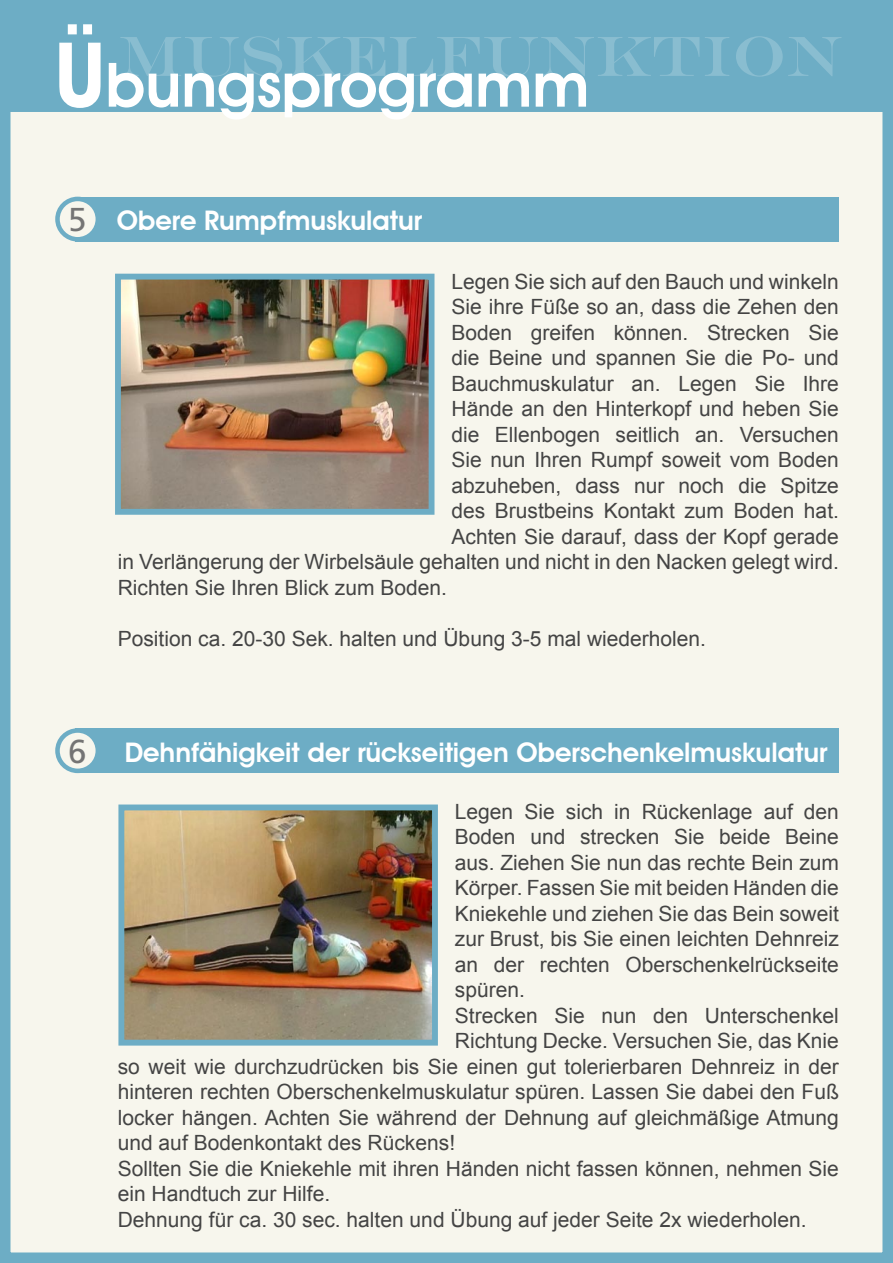
<style>
.page{position:relative;width:893px;height:1263px;background:#fff}
.page>*{position:absolute;margin:0;border:0;box-sizing:border-box;transform-origin:0 0}
.t1{font:600 61.5px "Avant Garde IT Cby BT";color:#fff}
.t2{font:57px "Engravers";color:#fff}
.t3{font:33px "Frutiger";color:#747474}
.t4{font:600 27px "Avant Garde IT Cby BT";color:#fff}
.t5{font:21px "Arial";color:#444}
.s1{font-size:90px}
.s2{font-family:"Frutiger";font-weight:400;font-size:33px;color:#747474}
</style>
<div class="page">
<div style="left:5px;top:5px;width:883px;height:1253px;background:#f7f6ed"></div>
<div style="left:0;top:0;width:893px;height:1263px;border:10px solid #6dadc5"></div>
<div style="left:1px;top:1px;width:891px;height:110px;background:#6dadc5"></div>
<div style="left:0;top:0;width:893px;height:112px;border:2px solid #6dadc5"></div>
<div style="left:76px;top:197px;width:763px;height:44px;background:#6dadc5"></div>
<div style="left:57px;top:199px;width:41px;height:40px;background:#f7f6ed;border-radius:50%"></div>
<div style="left:55px;top:197px;width:45px;height:45px;border:5px solid #6dadc5;border-radius:50%"></div>
<img style="left:122px;top:281px;width:305px;height:227px">
<div style="left:115px;top:274px;width:319px;height:241px;border:6px solid #6dadc5"></div>
<div style="left:76px;top:728px;width:763px;height:45px;background:#6dadc5"></div>
<div style="left:57px;top:730px;width:41px;height:41px;background:#f7f6ed;border-radius:50%"></div>
<div style="left:55px;top:728px;width:45px;height:45px;border:5px solid #6dadc5;border-radius:50%"></div>
<img style="left:125px;top:811px;width:306px;height:227px">
<div style="left:118px;top:804px;width:320px;height:241px;border:6px solid #6dadc5"></div>
<h1 class="t1" style="left:54px;top:48px;width:537px"><span class="s1">Ü</span>bungsprogramm</h1>
<h2 class="t2" style="left:119px;top:23px;width:725px">MUSKELFUNKTION</h2>
<p class="t4" style="left:68px;top:204px;width:356px"><span class="s2">5</span> Obere Rumpfmuskulatur</p>
<p class="t5" style="left:451px;top:268px;width:389px">Legen Sie sich auf den Bauch und winkeln</p>
<p class="t5" style="left:451px;top:293px;width:389px">Sie ihre Füße so an, dass die Zehen den</p>
<p class="t5" style="left:451px;top:319px;width:389px">Boden greifen können. Strecken Sie</p>
<p class="t5" style="left:451px;top:344px;width:389px">die Beine und spannen Sie die Po- und</p>
<p class="t5" style="left:451px;top:370px;width:389px">Bauchmuskulatur an. Legen Sie Ihre</p>
<p class="t5" style="left:451px;top:395px;width:389px">Hände an den Hinterkopf und heben Sie</p>
<p class="t5" style="left:451px;top:421px;width:389px">die Ellenbogen seitlich an. Versuchen</p>
<p class="t5" style="left:451px;top:446px;width:389px">Sie nun Ihren Rumpf soweit vom Boden</p>
<p class="t5" style="left:451px;top:472px;width:389px">abzuheben, dass nur noch die Spitze</p>
<p class="t5" style="left:451px;top:497px;width:389px">des Brustbeins Kontakt zum Boden hat.</p>
<p class="t5" style="left:451px;top:523px;width:389px">Achten Sie darauf, dass der Kopf gerade</p>
<p class="t5" style="left:118px;top:548px;width:723px">in Verlängerung der Wirbelsäule gehalten und nicht in den Nacken gelegt wird.</p>
<p class="t5" style="left:118px;top:574px;width:331px">Richten Sie Ihren Blick zum Boden.</p>
<p class="t5" style="left:118px;top:625px;width:590px">Position ca. 20-30 Sek. halten und Übung 3-5 mal wiederholen.</p>
<h3 class="t3" style="left:68px;top:732px;width:20px">6</h3>
<p class="t4" style="left:125px;top:736px;width:704px">Dehnfähigkeit der rückseitigen Oberschenkelmuskulatur</p>
<p class="t5" style="left:455px;top:798px;width:386px">Legen Sie sich in Rückenlage auf den</p>
<p class="t5" style="left:455px;top:823px;width:386px">Boden und strecken Sie beide Beine</p>
<p class="t5" style="left:455px;top:849px;width:386px">aus. Ziehen Sie nun das rechte Bein zum</p>
<p class="t5" style="left:455px;top:874px;width:385px">Körper. Fassen Sie mit beiden Händen die</p>
<p class="t5" style="left:455px;top:900px;width:385px">Kniekehle und ziehen Sie das Bein soweit</p>
<p class="t5" style="left:455px;top:925px;width:386px">zur Brust, bis Sie einen leichten Dehnreiz</p>
<p class="t5" style="left:455px;top:951px;width:385px">an der rechten Oberschenkelrückseite</p>
<p class="t5" style="left:455px;top:976px;width:72px">spüren.</p>
<p class="t5" style="left:455px;top:1002px;width:386px">Strecken Sie nun den Unterschenkel</p>
<p class="t5" style="left:455px;top:1027px;width:386px">Richtung Decke. Versuchen Sie, das Knie</p>
<p class="t5" style="left:118px;top:1053px;width:723px">so weit wie durchzudrücken bis Sie einen gut tolerierbaren Dehnreiz in der</p>
<p class="t5" style="left:118px;top:1078px;width:723px">hinteren rechten Oberschenkelmuskulatur spüren. Lassen Sie dabei den Fuß</p>
<p class="t5" style="left:118px;top:1104px;width:723px">locker hängen. Achten Sie während der Dehnung auf gleichmäßige Atmung</p>
<p class="t5" style="left:118px;top:1129px;width:339px">und auf Bodenkontakt des Rückens!</p>
<p class="t5" style="left:118px;top:1155px;width:723px">Sollten Sie die Kniekehle mit ihren Händen nicht fassen können, nehmen Sie</p>
<p class="t5" style="left:118px;top:1180px;width:214px">ein Handtuch zur Hilfe.</p>
<p class="t5" style="left:118px;top:1206px;width:690px">Dehnung für ca. 30 sec. halten und Übung auf jeder Seite 2x wiederholen.</p>
</div>
